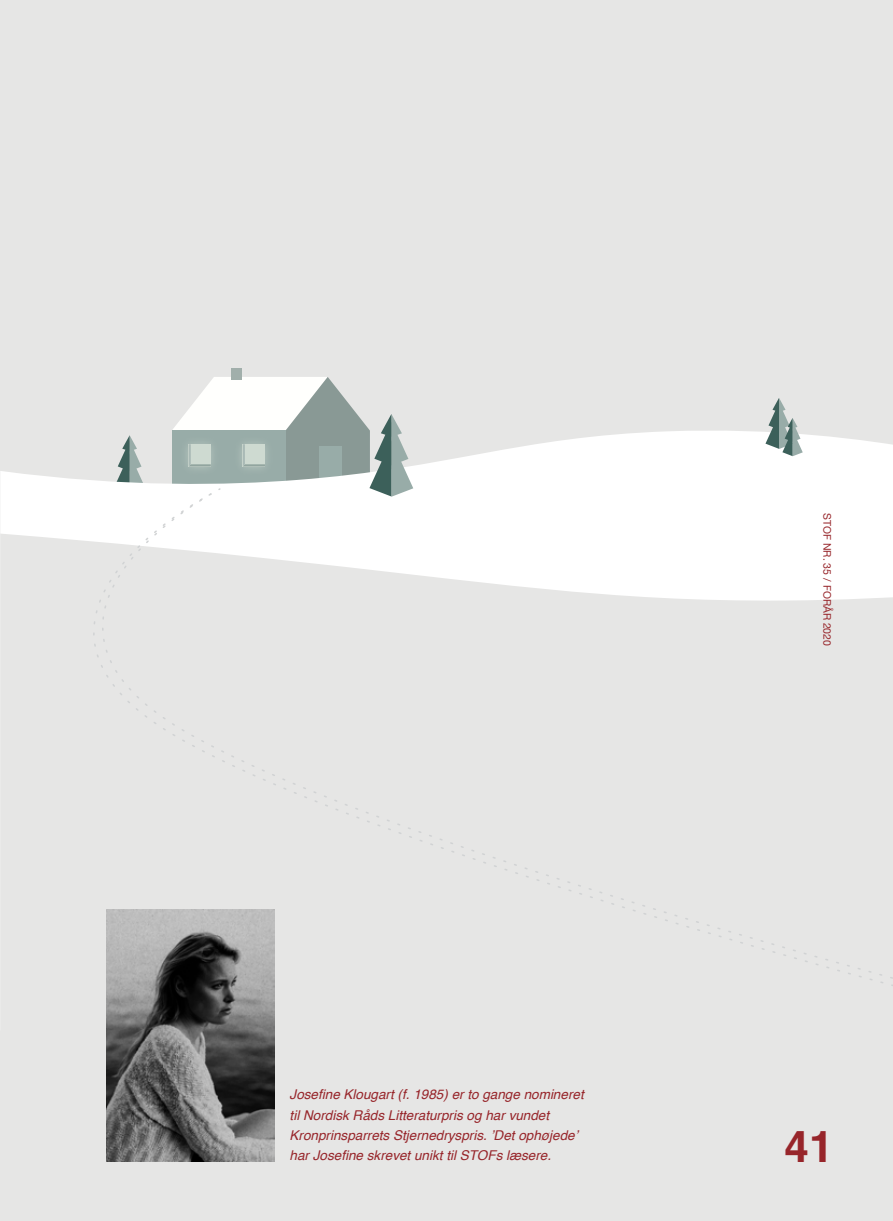
<style>
.page{position:relative;width:893px;height:1221px;background:#fff}
.page>*{position:absolute;margin:0;border:0;box-sizing:border-box;transform-origin:0 0}
.t1{font:700 43.95px "Helvetica";color:#97252a}
.t2{font:italic 13.5px/20.2px "Helvetica";color:#97252a}
.t3{font:10.5px "Helvetica Neue";color:#97252a}
</style>
<div class="page">
<div style="left:0;top:0;width:893px;height:1220px;background:#e6e6e5"></div>
<svg style="left:0;top:431px;width:893px;height:58px;fill:#fff"></svg>
<svg style="left:0;top:489px;width:893px;height:497px"></svg>
<div style="left:231px;top:368px;width:10px;height:12px;background:#a1afab"></div>
<img style="left:170px;top:431px;width:2px;height:54px">
<svg style="left:172px;top:377px;width:241px;height:119px"></svg>
<svg style="left:765px;top:398px;width:38px;height:58px"></svg>
<img style="left:106px;top:909px;width:169px;height:252px">
<p class="t2" style="left:290px;top:1084px;width:296px">Josefine Klougart (f. 1985) er to gange nomineret til Nordisk Råds Litteraturpris og har vundet Kronprinsparrets Stjernedryspris. ’Det ophøjede’ har Josefine skrevet unikt til STOFs læsere.</p>
<p class="t3" style="left:835px;top:513px;width:134px;rotate:90deg">STOF NR. 35 / FORÅR 2020</p>
<h1 class="t1" style="left:785px;top:1110px;width:50px">41</h1>
</div>
